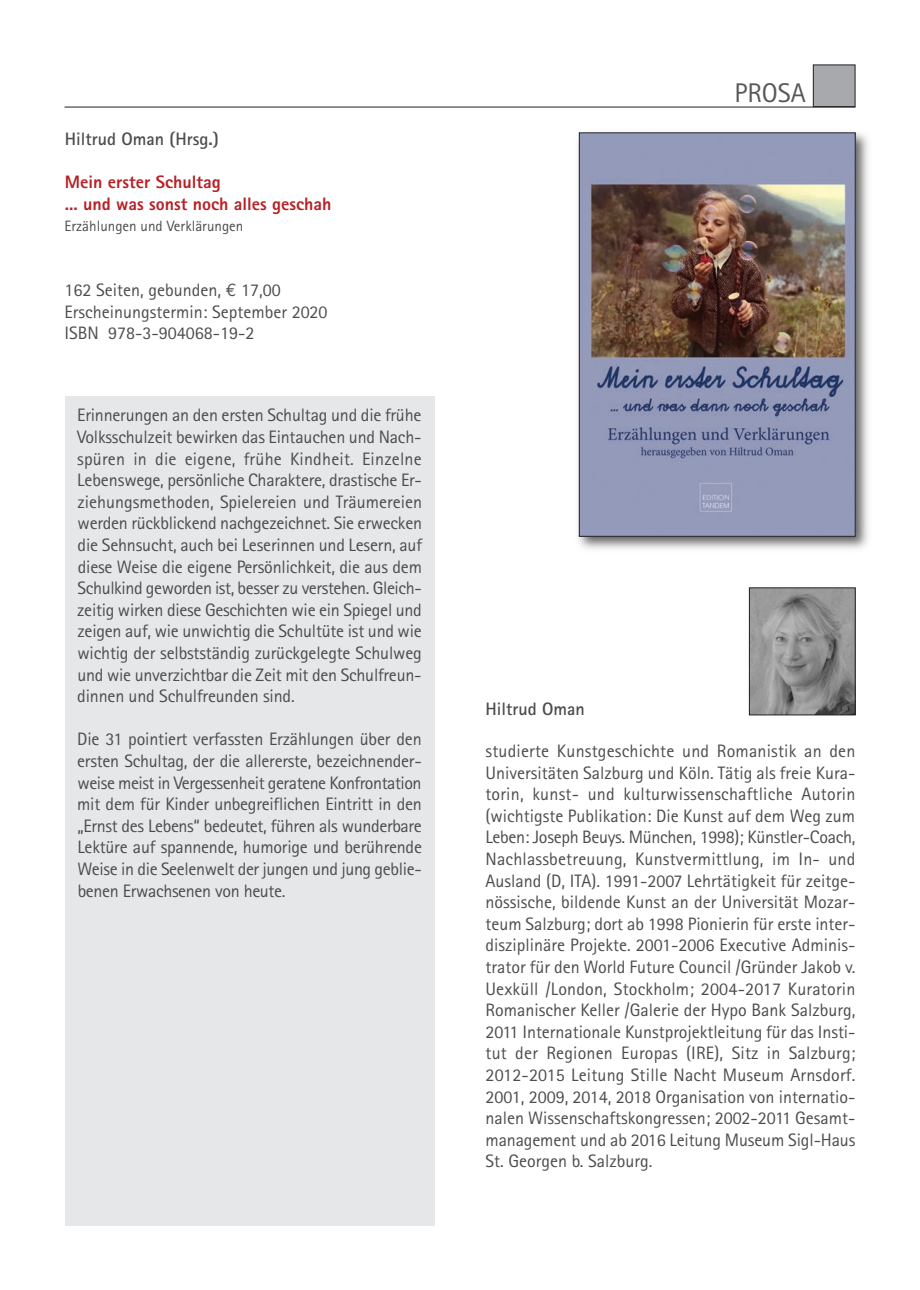
<style>
.page{position:relative;width:920px;height:1290px;background:#fff}
.page>*{position:absolute;margin:0;border:0;box-sizing:border-box;transform-origin:0 0}
.t1{font:27px "Rotis Sans Serif";color:#57585a}
.t2{font:18px/21.6px "Rotis Sans Serif";letter-spacing:-.01em;color:#4b4c4d;text-align:justify}
.t3{font:800 18px/21.6px "Rotis Sans Serif";color:#b62024}
.t4{font:700 18px "Rotis Sans Serif";color:#4b4c4d}
.t5{font:15px "Rotis Sans Serif";color:#4b4c4d}
.s1{font-family:"Euro Mono"}
</style>
<div class="page">
<img style="left:578px;top:132px;width:290px;height:417px">
<img style="left:581px;top:135px;width:272px;height:399px">
<img style="left:751px;top:590px;width:102px;height:123px">
<div style="left:749px;top:588px;width:106px;height:127px;border:1px solid #231f20"></div>
<div style="left:814px;top:65px;width:41px;height:41px;background:#a8a9ad"></div>
<div style="left:813px;top:65px;width:42px;height:42px;border:1px solid #231f20"></div>
<hr style="left:65px;top:107px;width:790px;height:1px;background:#231f20">
<div style="left:65px;top:396px;width:369px;height:829px;background:#e6e7e9"></div>
<p class="t4" style="left:65px;top:133px;width:155px">Hiltrud Oman (Hrsg.)</p>
<p class="t3" style="left:65px;top:173px;width:268px">Mein erster Schultag<br>... und was sonst noch alles geschah</p>
<p class="t5" style="left:65px;top:221px;width:180px">Erzählungen und Verklärungen</p>
<p class="t2" style="left:65px;top:281px;width:264px;text-align:left">162 Seiten, gebunden, <span class="s1">€</span> 17,00<br>Erscheinungstermin: September 2020<br>ISBN 978-3-904068-19-2</p>
<p class="t2" style="left:77px;top:406px;width:347px">Erinnerungen an den ersten Schultag und die frühe Volksschulzeit bewirken das Eintauchen und Nach&shy;spüren in die eigene, frühe Kindheit. Einzelne Lebenswege, persönliche Charaktere, drastische Er&shy;ziehungsmethoden, Spielereien und Träumereien werden rückblickend nachgezeichnet. Sie erwecken die Sehnsucht, auch bei Leserinnen und Lesern, auf diese Weise die eigene Persönlichkeit, die aus dem Schulkind geworden ist, besser zu verstehen. Gleich&shy;zeitig wirken diese Geschichten wie ein Spiegel und zeigen auf, wie unwichtig die Schultüte ist und wie wichtig der selbstständig zurückgelegte Schulweg und wie unverzichtbar die Zeit mit den Schulfreun&shy;dinnen und Schulfreunden sind.</p>
<p class="t2" style="left:77px;top:730px;width:346px">Die 31 pointiert verfassten Erzählungen über den ersten Schultag, der die allererste, bezeichnender&shy;weise meist in Vergessenheit geratene Konfrontation mit dem für Kinder unbegreiflichen Eintritt in den „Ernst des Lebens“ bedeutet, führen als wunderbare Lektüre auf spannende, humorige und berührende Weise in die Seelenwelt der jungen und jung geblie&shy;benen Erwachsenen von heute.</p>
<h1 class="t1" style="left:734px;top:83px;width:73px">PROSA</h1>
<p class="t4" style="left:485px;top:702px;width:101px">Hiltrud Oman</p>
<p class="t2" style="left:485px;top:742px;width:372px">studierte Kunstgeschichte und Romanistik an den Universitäten Salzburg und Köln. Tätig als freie Kura&shy;torin, kunst- und kulturwissenschaftliche Autorin (wichtigste Publikation: Die Kunst auf dem Weg zum Leben: Joseph Beuys. München, 1998); Künstler-Coach, Nachlassbetreuung, Kunstvermittlung, im In- und Ausland (D, ITA). 1991-2007 Lehrtätigkeit für zeitge&shy;nössische, bildende Kunst an der Universität Mozar&shy;teum Salzburg; dort ab 1998 Pionierin für erste inter&shy;disziplinäre Projekte. 2001-2006 Executive Adminis&shy;trator für den World Future Council /Gründer Jakob v.<br>Uexküll /London, Stockholm; 2004-2017 Kuratorin Romanischer Keller /Galerie der Hypo Bank Salzburg, 2011 Internationale Kunstprojektleitung für das Insti&shy;tut der Regionen Europas (IRE), Sitz in Salzburg; 2012-2015 Leitung Stille Nacht Museum Arnsdorf.<br>2001, 2009, 2014, 2018 Organisation von internatio&shy;nalen Wissenschaftskongressen; 2002-2011 Gesamt&shy;management und ab 2016 Leitung Museum Sigl-Haus St. Georgen b. Salzburg.</p>
</div>
